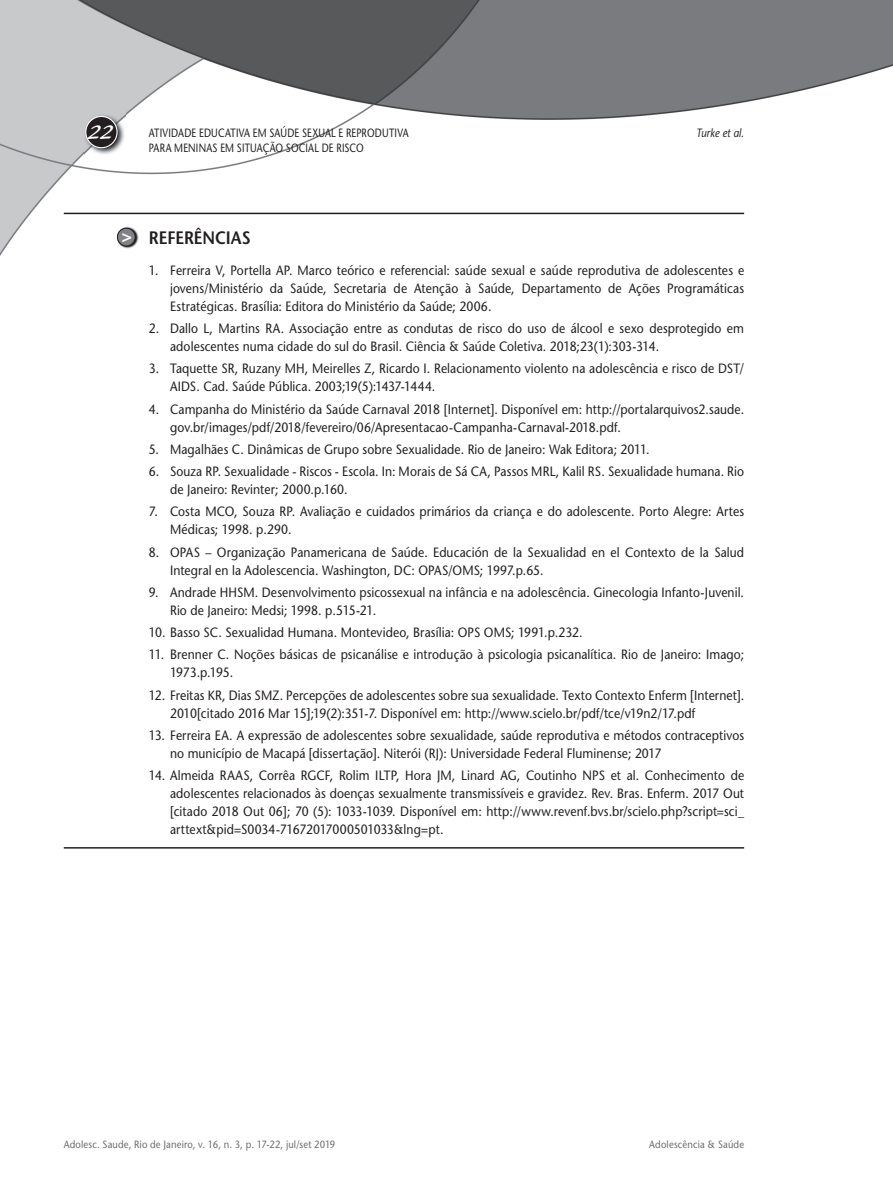
<style>
.page{position:relative;width:893px;height:1191px;background:#fff}
.page>*{position:absolute;margin:0;border:0;box-sizing:border-box;transform-origin:0 0}
.t1{font:21px "Blacklight D";color:#fff}
.t2{font:600 18px "Stone Sans";letter-spacing:-.005em;color:#231f20;scale:.9 1}
.t3{font:700 17.25px "Helvetica";color:#fff}
.t4{font:13.5px/18px "Stone Sans";letter-spacing:.005em;color:#231f20;scale:.9 1}
.t5{font:12px "Stone Sans";letter-spacing:.02em;color:#231f20;scale:.8 1}
.t6{font:italic 12px "Stone Sans";letter-spacing:.01em;color:#231f20;scale:.85 1}
.t7{font:10.5px "Stone Sans";letter-spacing:.02em;color:#6c6d70;scale:.9 1}
</style>
<div class="page">
<img style="left:0;top:0;width:893px;height:256px">
<img style="left:84px;top:114px;width:41px;height:42px">
<div style="left:86px;top:116px;width:31px;height:32px;background:#231f20;border-radius:50%"></div>
<div style="left:85px;top:116px;width:33px;height:32px;border:1px solid #fff;border-radius:50%"></div>
<hr style="left:64px;top:213px;width:680px;height:1px;background:#231f20">
<img style="left:117px;top:227px;width:21px;height:21px">
<div style="left:117px;top:228px;width:18px;height:18px;background:#808285;border-radius:50%"></div>
<div style="left:117px;top:228px;width:19px;height:18px;border:1px solid #231f20;border-radius:50%"></div>
<hr style="left:64px;top:847px;width:680px;height:1px;background:#231f20">
<h1 class="t1" style="left:89px;top:119px;width:27px">22</h1>
<p class="t5" style="left:149px;top:126px;width:326px">ATIVIDADE EDUCATIVA EM SAÚDE SEXUAL E REPRODUTIVA</p>
<p class="t6" style="left:696px;top:126px;width:58px">Turke et al.</p>
<p class="t5" style="left:149px;top:140px;width:270px">PARA MENINAS EM SITUAÇÃO SOCIAL DE RISCO</p>
<p class="t3" style="left:122px;top:225px;width:12px">&gt;</p>
<h2 class="t2" style="left:149px;top:227px;width:115px">REFERÊNCIAS</h2>
<p class="t4" style="left:170px;top:261px;width:639px;text-align:justify;text-indent:-21px">1. Ferreira V, Portella AP. Marco teórico e referencial: saúde sexual e saúde reprodutiva de adolescentes e jovens/Ministério da Saúde, Secretaria de Atenção à Saúde, Departamento de Ações Programáticas Estratégicas. Brasília: Editora do Ministério da Saúde; 2006.</p>
<p class="t4" style="left:170px;top:319px;width:639px;text-indent:-21px">2. Dallo L, Martins RA. Associação entre as condutas de risco do uso de álcool e sexo desprotegido em adolescentes numa cidade do sul do Brasil. Ciência &amp; Saúde Coletiva. 2018;23(1):303-314.</p>
<p class="t4" style="left:170px;top:360px;width:639px;text-indent:-21px">3. Taquette SR, Ruzany MH, Meirelles Z, Ricardo I. Relacionamento violento na adolescência e risco de DST/<br>AIDS. Cad. Saúde Pública. 2003;19(5):1437-1444.</p>
<p class="t4" style="left:170px;top:400px;width:639px;text-indent:-21px">4. Campanha do Ministério da Saúde Carnaval 2018 [Internet]. Disponível em: http://portalarquivos2.saude. gov.br/images/pdf/2018/fevereiro/06/Apresentacao-Campanha-Carnaval-2018.pdf.</p>
<p class="t4" style="left:149px;top:440px;width:558px">5. Magalhães C. Dinâmicas de Grupo sobre Sexualidade. Rio de Janeiro: Wak Editora; 2011.</p>
<p class="t4" style="left:170px;top:462px;width:639px;text-indent:-21px">6. Souza RP. Sexualidade - Riscos - Escola. In: Morais de Sá CA, Passos MRL, Kalil RS. Sexualidade humana. Rio de Janeiro: Revinter; 2000.p.160.</p>
<p class="t4" style="left:170px;top:503px;width:639px;text-indent:-21px">7. Costa MCO, Souza RP. Avaliação e cuidados primários da criança e do adolescente. Porto Alegre: Artes<br>Médicas; 1998. p.290.</p>
<p class="t4" style="left:170px;top:543px;width:639px;text-indent:-21px">8. OPAS – Organização Panamericana de Saúde. Educación de la Sexualidad en el Contexto de la Salud<br>Integral en la Adolescencia. Washington, DC: OPAS/OMS; 1997.p.65.</p>
<p class="t4" style="left:170px;top:583px;width:639px;text-indent:-21px">9. Andrade HHSM. Desenvolvimento psicossexual na infância e na adolescência. Ginecologia Infanto-Juvenil.<br>Rio de Janeiro: Medsi; 1998. p.515-21.</p>
<p class="t4" style="left:149px;top:623px;width:483px">10. Basso SC. Sexualidad Humana. Montevideo, Brasília: OPS OMS; 1991.p.232.</p>
<p class="t4" style="left:170px;top:646px;width:639px;text-indent:-21px">11. Brenner C. Noções básicas de psicanálise e introdução à psicologia psicanalítica. Rio de Janeiro: Imago;<br>1973.p.195.</p>
<p class="t4" style="left:170px;top:686px;width:639px;text-indent:-21px">12. Freitas KR, Dias SMZ. Percepções de adolescentes sobre sua sexualidade. Texto Contexto Enferm [Internet].<br>2010[citado 2016 Mar 15];19(2):351-7. Disponível em: http://www.scielo.br/pdf/tce/v19n2/17.pdf</p>
<p class="t4" style="left:170px;top:726px;width:639px;text-indent:-21px">13. Ferreira EA. A expressão de adolescentes sobre sexualidade, saúde reprodutiva e métodos contraceptivos no município de Macapá [dissertação]. Niterói (RJ): Universidade Federal Fluminense; 2017</p>
<p class="t4" style="left:170px;top:766px;width:639px;text-align:justify;text-indent:-21px">14. Almeida RAAS, Corrêa RGCF, Rolim ILTP, Hora JM, Linard AG, Coutinho NPS et al. Conhecimento de adolescentes relacionados às doenças sexualmente transmissíveis e gravidez. Rev. Bras. Enferm. 2017 Out [citado 2018 Out 06]; 70 (5): 1033-1039. Disponível em: http://www.revenf.bvs.br/scielo.php?script=sci_ arttext&amp;pid=S0034-71672017000501033&amp;lng=pt.</p>
<p class="t7" style="left:64px;top:1138px;width:303px">Adolesc. Saude, Rio de Janeiro, v. 16, n. 3, p. 17-22, jul/set 2019</p>
<p class="t7" style="left:649px;top:1138px;width:107px">Adolescência &amp; Saúde</p>
</div>
